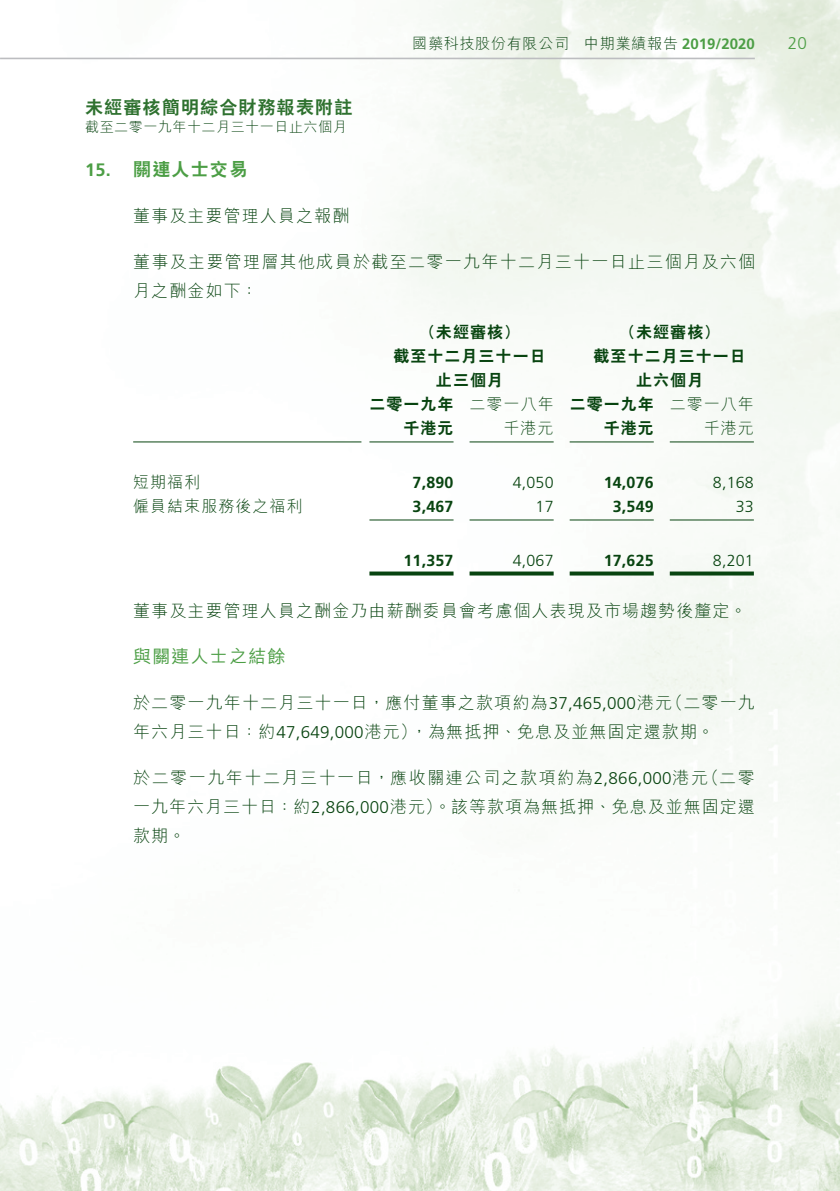
<style>
.page{position:relative;width:840px;height:1191px;background:#fff}
.page>*{position:absolute;margin:0;border:0;box-sizing:border-box;transform-origin:0 0}
.t1{font:800 18px "C Hei 2 HK";letter-spacing:.065em;color:#2e712f}
._04___H2{font:500 18px "M Hei HK";letter-spacing:.065em;color:#4c9e45}
._03_H1{font:800 18px "C Hei 2 HK";letter-spacing:.065em;color:#4c9e45}
._03_H1-2{font:700 18px "Frutiger LT Std";color:#4c9e45}
._12___P2{font:300 17px/29px "M Hei HK";letter-spacing:.065em;color:#084410}
.t2{font:300 17px "Frutiger LT Std";color:#4c9e45}
._01_Body_Text{font:800 16px/24px "C Hei 2 HK";letter-spacing:.065em;color:#084410;text-align:center}
._01_Body_Text-2{font:700 16px "Frutiger LT Std";letter-spacing:.015em;color:#084410}
._01_Body_Text-3{font:300 16px "Frutiger LT Std";letter-spacing:.015em;color:#084410}
._01_Body_Text-4{font:300 16px "M Hei HK";letter-spacing:.065em;color:#084410}
._15_Table_Stub{font:300 16px "M Hei HK";letter-spacing:.065em;color:#084410}
.t3{font:700 15px "Frutiger LT Std";color:#4c9e45}
.t4{font:300 15px "M Hei HK";letter-spacing:.05em;color:#084410}
.t5{font:300 14px "M Hei HK";letter-spacing:.04em;color:#084410}
.s1{font-family:"M Hei HK";font-weight:300;color:#084410}
.s2{font-family:"Frutiger LT Std"}
</style>
<div class="page">
<img style="left:1px;top:0;width:838px;height:1191px">
<hr style="left:0;top:58px;width:754px;height:1px;background:#bcbdc0">
<hr style="left:133px;top:441px;width:228px;height:1px;background:#084410">
<hr style="left:369px;top:441px;width:84px;height:1px;background:#084410">
<hr style="left:469px;top:441px;width:84px;height:1px;background:#084410">
<hr style="left:569px;top:441px;width:84px;height:1px;background:#084410">
<hr style="left:669px;top:441px;width:84px;height:1px;background:#084410">
<hr style="left:369px;top:519px;width:84px;height:1px;background:#084410">
<hr style="left:469px;top:519px;width:84px;height:1px;background:#084410">
<hr style="left:569px;top:519px;width:84px;height:1px;background:#084410">
<hr style="left:669px;top:519px;width:84px;height:1px;background:#084410">
<svg style="left:369px;top:571px;width:84px;height:4px"></svg>
<svg style="left:469px;top:571px;width:84px;height:4px"></svg>
<svg style="left:569px;top:571px;width:84px;height:4px"></svg>
<svg style="left:669px;top:571px;width:84px;height:4px"></svg>
<p class="t1" style="left:85px;top:96px;width:268px">未經審核簡明綜合財務報表附註</p>
<p class="t5" style="left:85px;top:117px;width:263px">截至二零一九年十二月三十一日止六個月</p>
<p class="_03_H1" style="left:133px;top:157px;width:115px">關連人士交易</p>
<p class="_03_H1-2" style="left:85px;top:159px;width:27px">15.</p>
<p class="t4" style="left:412px;top:33px;width:158px">國藥科技股份有限公司</p>
<p class="t3" style="left:584px;top:35px;width:172px"><span class="s1">中期業績報告</span> 2019/2020</p>
<p class="_12___P2" style="left:133px;top:201px;width:217px">董事及主要管理人員之報酬</p>
<p class="_12___P2" style="left:133px;top:247px;width:623px">董事及主要管理層其他成員於截至二零一九年十二月三十一日止三個月及六個月之酬金如下：</p>
<p class="_01_Body_Text" style="left:393px;top:320px;width:154px">（未經審核(<br>截至十二月三十一日止三個月</p>
<p class="_01_Body_Text" style="left:593px;top:320px;width:154px">（未經審核(<br>截至十二月三十一日止六個月</p>
<p class="_01_Body_Text-4" style="left:669px;top:393px;width:86px">二零一八年</p>
<p class="_01_Body_Text" style="left:369px;top:392px;width:86px">二零一九年</p>
<p class="_01_Body_Text" style="left:569px;top:392px;width:86px">二零一九年</p>
<p class="_01_Body_Text-4" style="left:469px;top:393px;width:86px">二零一八年</p>
<p class="_15_Table_Stub" style="left:133px;top:471px;width:69px">短期福利</p>
<p class="_15_Table_Stub" style="left:133px;top:495px;width:171px">僱員結束服務後之福利</p>
<p class="_01_Body_Text" style="left:403px;top:416px;width:52px">千港元</p>
<p class="_01_Body_Text-4" style="left:503px;top:417px;width:52px">千港元</p>
<p class="_01_Body_Text" style="left:603px;top:416px;width:52px">千港元</p>
<p class="_01_Body_Text-4" style="left:703px;top:417px;width:52px">千港元</p>
<p class="_01_Body_Text-2" style="left:412px;top:473px;width:42px">7,890</p>
<p class="_01_Body_Text-3" style="left:512px;top:474px;width:42px">4,050</p>
<p class="_01_Body_Text-2" style="left:603px;top:473px;width:52px">14,076</p>
<p class="_01_Body_Text-3" style="left:712px;top:474px;width:42px">8,168</p>
<p class="_01_Body_Text-2" style="left:412px;top:497px;width:42px">3,467</p>
<p class="_01_Body_Text-3" style="left:535px;top:498px;width:20px">17</p>
<p class="_01_Body_Text-2" style="left:612px;top:497px;width:42px">3,549</p>
<p class="_01_Body_Text-3" style="left:735px;top:498px;width:20px">33</p>
<p class="_01_Body_Text-2" style="left:403px;top:551px;width:52px">11,357</p>
<p class="_12___P2" style="left:133px;top:596px;width:615px">董事及主要管理人員之酬金乃由薪酬委員會考慮個人表現及市場趨勢後釐定。</p>
<p class="_04___H2" style="left:133px;top:643px;width:154px">與關連人士之結餘</p>
<p class="_12___P2" style="left:665px;top:688px;width:90px">（二零一九</p>
<p class="_01_Body_Text-2" style="left:603px;top:551px;width:52px">17,625</p>
<p class="_01_Body_Text-3" style="left:512px;top:552px;width:42px">4,067</p>
<p class="_01_Body_Text-3" style="left:712px;top:552px;width:42px">8,201</p>
<p class="_12___P2" style="left:410px;top:688px;width:305px;text-indent:-277px">於二零一九年十二月三十一日，應付董事之款項約為<span class="s2">37,465,000</span>港元<br>，為無抵押、免息及並無固定還款期。</p>
<p class="_12___P2" style="left:133px;top:717px;width:285px">年六月三十日：約<span class="s2">47,649,000</span>港元）</p>
<p class="_12___P2" style="left:701px;top:763px;width:54px">（二零</p>
<p class="_12___P2" style="left:133px;top:763px;width:623px">於二零一九年十二月三十一日，應收關連公司之款項約為<span class="s2">2,866,000</span>港元<br>一九年六月三十日：約<span class="s2">2,866,000</span>港元）。該等款項為無抵押、免息及並無固定還款期。</p>
<p class="t2" style="left:787px;top:34px;width:20px">20</p>
</div>
